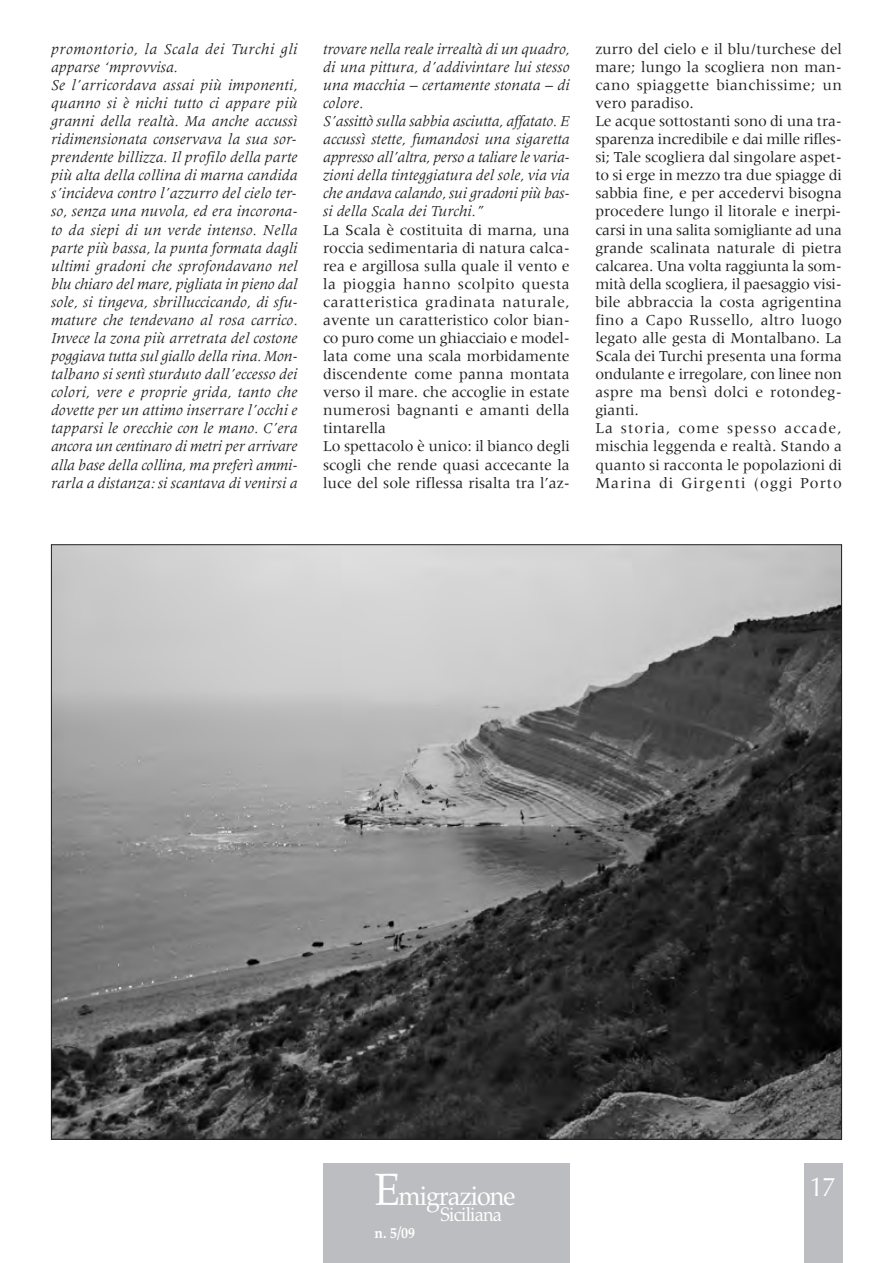
<style>
.page{position:relative;width:893px;height:1263px;background:#fff}
.page>*{position:absolute;margin:0;border:0;box-sizing:border-box;transform-origin:0 0}
.t1{font:45px "Palatino";color:#fff;scale:.93 1}
.t2{font:27px "Palatino";letter-spacing:-.04em;color:#fff;scale:.93 1}
.t3{font:27px "Optima";color:#fff;scale:.94 1}
.t4{font:19.5px "Palatino";letter-spacing:-.04em;color:#fff;scale:.93 1}
.t5{font:15.75px/18.1px "Meridien";color:#231f20}
.t6{font:italic 15.75px/18.1px "Meridien";letter-spacing:.005em;color:#231f20}
.t7{font:700 15px "Palatino";color:#fff;scale:.93 1}
.s1{font-style:italic}
.s2{font-size:27px}
</style>
<div class="page">
<div style="left:804px;top:1163px;width:38px;height:100px;background:#bcbdc0"></div>
<div style="left:323px;top:1163px;width:247px;height:100px;background:#bcbdc0"></div>
<img style="left:53px;top:546px;width:787px;height:592px">
<p class="t6" style="left:51px;top:41px;width:248px">promontorio, la Scala dei Turchi gli apparse ‘mprovvisa.<br>Se l’arricordava assai più imponenti, quanno si è nichi tutto ci appare più granni della realtà. Ma anche accussì ridimensionata conservava la sua sor&shy;prendente billizza. Il profilo della parte più alta della collina di marna candida s’incideva contro l’azzurro del cielo ter&shy;so, senza una nuvola, ed era incorona&shy;to da siepi di un verde intenso. Nella parte più bassa, la punta formata dagli ultimi gradoni che sprofondavano nel blu chiaro del mare, pigliata in pieno dal sole, si tingeva, sbrilluccicando, di sfu&shy;mature che tendevano al rosa carrico.<br>Invece la zona più arretrata del costone poggiava tutta sul giallo della rina. Mon&shy;talbano si sentì sturduto dall’eccesso dei colori, vere e proprie grida, tanto che dovette per un attimo inserrare l’occhi e tapparsi le orecchie con le mano. C’era ancora un centinaro di metri per arrivare alla base della collina, ma preferì ammi&shy;rarla a distanza: si scantava di venirsi a</p>
<p class="t5" style="left:323px;top:41px;width:248px"><span class="s1">trovare nella reale irrealtà di un quadro, di una pittura, d’addivintare lui stesso una macchia – certamente stonata – di colore.<br>S’assittò sulla sabbia asciutta, affatato. E accussì stette, fumandosi una sigaretta appresso all’altra, perso a taliare le varia&shy;zioni della tinteggiatura del sole, via via che andava calando, sui gradoni più bas&shy;si della Scala dei Turchi.”<br></span>La Scala è costituita di marna, una roccia sedimentaria di natura calca&shy;rea e argillosa sulla quale il vento e la pioggia hanno scolpito questa caratteristica gradinata naturale, avente un caratteristico color bian&shy;co puro come un ghiacciaio e model&shy;lata come una scala morbidamente discendente come panna montata verso il mare. che accoglie in estate numerosi bagnanti e amanti della tintarella<br>Lo spettacolo è unico: il bianco degli scogli che rende quasi accecante la luce del sole riflessa risalta tra l’az-</p>
<p class="t5" style="left:595px;top:41px;width:248px">zurro del cielo e il blu/turchese del mare; lungo la scogliera non man&shy;cano spiaggette bianchissime; un vero paradiso.<br>Le acque sottostanti sono di una tra&shy;sparenza incredibile e dai mille rifles&shy;si; Tale scogliera dal singolare aspet&shy;to si erge in mezzo tra due spiagge di sabbia fine, e per accedervi bisogna procedere lungo il litorale e inerpi&shy;carsi in una salita somigliante ad una grande scalinata naturale di pietra calcarea. Una volta raggiunta la som&shy;mità della scogliera, il paesaggio visi&shy;bile abbraccia la costa agrigentina fino a Capo Russello, altro luogo legato alle gesta di Montalbano. La Scala dei Turchi presenta una forma ondulante e irregolare, con linee non aspre ma bensì dolci e rotondeg&shy;gianti.<br>La storia, come spesso accade, mischia leggenda e realtà. Stando a quanto si racconta le popolazioni di Marina di Girgenti (oggi Porto</p>
<p class="t1" style="left:375px;top:1163px;width:51px">E<span class="s2">m</span></p>
<p class="t3" style="left:810px;top:1171px;width:30px">17</p>
<p class="t2" style="left:420px;top:1180px;width:105px">igrazione</p>
<p class="t4" style="left:440px;top:1203px;width:68px">Siciliana</p>
<p class="t7" style="left:375px;top:1224px;width:45px">n. 5/09</p>
</div>
